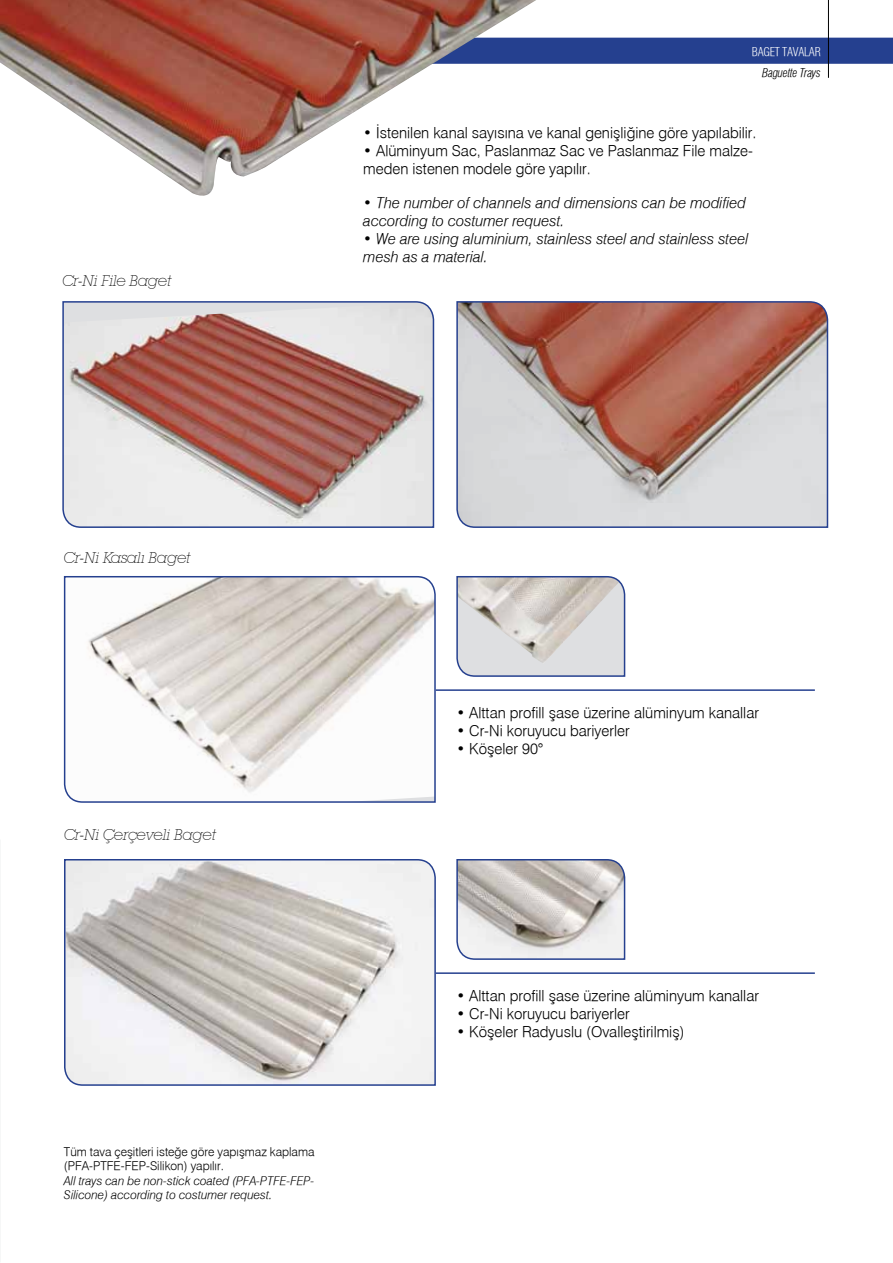
<style>
.page{position:relative;width:893px;height:1263px;background:#fff}
.page>*{position:absolute;margin:0;border:0;box-sizing:border-box;transform-origin:0 0}
.t1{font:300 15px/18px "Swiss 721";color:#000}
.t2{font:italic 300 15px/18px "Swiss 721";color:#000}
.t3{font:15px "Lubalin Graph IT Cby BT Xtra Light Ob";letter-spacing:-.025em;color:#000}
.t4{font:italic 300 12px/14.4px "Swiss 721";color:#000}
.t5{font:300 12px/14.4px "Swiss 721";color:#000}
.t6{font:italic 300 condensed 12px "Swiss 721";letter-spacing:-.025em;color:#000}
.t7{font:300 condensed 12px "Swiss 721";letter-spacing:-.025em;color:#fff}
.s1{font-family:"Swiss 721 Condensed";font-weight:400}
</style>
<div class="page">
<svg style="left:63px;top:576px;width:373px;height:227px"></svg>
<svg style="left:456px;top:301px;width:373px;height:227px;background:#bda09b"></svg>
<svg style="left:456px;top:576px;width:170px;height:101px;background:#cfced0"></svg>
<svg style="left:456px;top:859px;width:170px;height:101px"></svg>
<svg style="left:64px;top:859px;width:372px;height:227px"></svg>
<svg style="left:62px;top:301px;width:373px;height:227px;background:#c4a7a5"></svg>
<div style="left:536px;top:38px;width:357px;height:26px;background:#25408f"></div>
<hr style="left:828px;top:0;width:1px;height:78px;background:#000">
<img style="left:0;top:0;width:536px;height:196px">
<hr style="left:436px;top:689px;width:379px;height:2px;background:#25408f">
<hr style="left:436px;top:972px;width:379px;height:2px;background:#25408f">
<p class="t3" style="left:62px;top:272px;width:111px">Cr-Ni File Baget</p>
<p class="t7" style="left:752px;top:45px;width:70px">BAGET TAVALAR</p>
<p class="t6" style="left:762px;top:65px;width:60px">Baguette Trays</p>
<p class="t1" style="left:363px;top:124px;width:395px">• İstenilen kanal sayısına ve kanal genişliğine göre yapılabilir.</p>
<p class="t1" style="left:363px;top:142px;width:391px">• Alüminyum Sac, Paslanmaz Sac ve Paslanmaz File malze&shy;meden istenen modele göre yapılır.</p>
<p class="t2" style="left:363px;top:193px;width:384px">• The number of channels and dimensions can be modified according to costumer request.</p>
<p class="t2" style="left:363px;top:229px;width:387px">• We are using aluminium, stainless steel and stainless steel mesh as a material.</p>
<p class="t3" style="left:64px;top:549px;width:128px">Cr-Ni Kasalı Baget</p>
<p class="t3" style="left:64px;top:825px;width:154px">Cr-Ni Çerçeveli Baget</p>
<p class="t5" style="left:64px;top:1144px;width:252px">Tüm tava çeşitleri isteğe göre yapışmaz kaplama (PFA-PTFE-FEP-Silikon) yapılır.</p>
<p class="t4" style="left:64px;top:1173px;width:252px">All trays can be non-stick coated (PFA-PTFE-FEP-<br>Silicone) according to costumer request.</p>
<p class="t1" style="left:456px;top:703px;width:304px">• Alttan profill şase üzerine alüminyum kanallar</p>
<p class="t1" style="left:456px;top:721px;width:175px">• Cr-Ni koruyucu bariyerler</p>
<p class="t1" style="left:456px;top:739px;width:88px">• Köşeler 90<span class="s1">°</span></p>
<p class="t1" style="left:456px;top:986px;width:304px">• Alttan profill şase üzerine alüminyum kanallar</p>
<p class="t1" style="left:456px;top:1004px;width:175px">• Cr-Ni koruyucu bariyerler</p>
<p class="t1" style="left:456px;top:1022px;width:230px">• Köşeler Radyuslu (Ovalleştirilmiş)</p>
</div>
